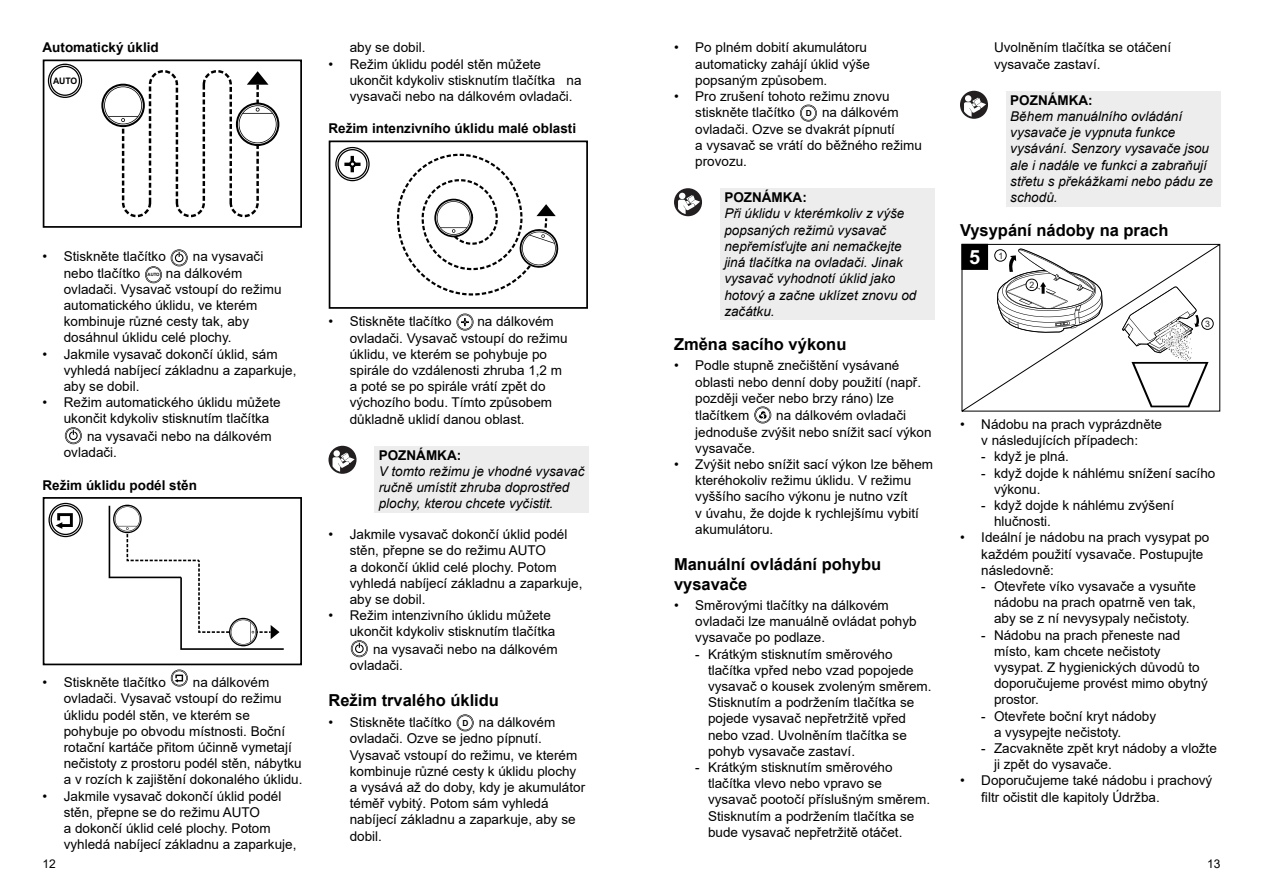
<style>
.page{position:relative;width:1263px;height:893px;background:#fff}
.page>*{position:absolute;margin:0;border:0;box-sizing:border-box;transform-origin:0 0}
.t1{font:700 19.5px "Arial";color:#fff}
.t2{font:700 16.5px/19.8px "Arial";color:#000}
.t3{font:13.5px/16.2px "Arial";color:#000}
.t4{font:italic 13.5px/16.2px "Arial";color:#000}
.t5{font:700 13.5px "Arial";color:#000}
.t6{font:12px "Arial";color:#000}
.t7{font:700 9px "Arial";color:#000}
.t8{font:8.85px "Arial";color:#282827}
.t9{font:700 4.5px "Arial";color:#000}
.s1{font-weight:700;font-size:8.25px}
</style>
<div class="page">
<div style="left:43px;top:60px;width:259px;height:168px;border:2px solid #000"></div>
<svg style="left:101px;top:70px;width:178px;height:147px"></svg>
<svg style="left:48px;top:64px;width:34px;height:34px"></svg>
<svg style="left:171px;top:249px;width:17px;height:17px"></svg>
<svg style="left:145px;top:266px;width:17px;height:17px"></svg>
<svg style="left:65px;top:427px;width:17px;height:17px"></svg>
<div style="left:43px;top:497px;width:259px;height:168px;border:2px solid #000"></div>
<svg style="left:109px;top:505px;width:175px;height:145px"></svg>
<svg style="left:48px;top:503px;width:35px;height:34px"></svg>
<svg style="left:171px;top:669px;width:17px;height:17px"></svg>
<div style="left:329px;top:141px;width:259px;height:168px;border:2px solid #000"></div>
<svg style="left:397px;top:154px;width:162px;height:142px"></svg>
<svg style="left:335px;top:147px;width:35px;height:34px"></svg>
<svg style="left:456px;top:314px;width:17px;height:17px"></svg>
<div style="left:375px;top:446px;width:214px;height:67px;background:#ededed"></div>
<div style="left:328px;top:446px;width:28px;height:28px;background:#231f21;border-radius:50%"></div>
<div style="left:333px;top:450px;width:7px;height:7px;background:#fff;border-radius:50%"></div>
<svg style="left:332px;top:453px;width:23px;height:19px"></svg>
<svg style="left:351px;top:640px;width:17px;height:17px"></svg>
<svg style="left:457px;top:714px;width:17px;height:17px"></svg>
<svg style="left:800px;top:105px;width:17px;height:17px"></svg>
<div style="left:720px;top:188px;width:214px;height:132px;background:#ededed"></div>
<div style="left:674px;top:188px;width:28px;height:28px;background:#231f21;border-radius:50%"></div>
<svg style="left:678px;top:193px;width:22px;height:21px"></svg>
<svg style="left:754px;top:406px;width:17px;height:17px"></svg>
<div style="left:1006px;top:91px;width:214px;height:115px;background:#ededed"></div>
<div style="left:960px;top:91px;width:28px;height:28px;background:#231f21;border-radius:50%"></div>
<div style="left:965px;top:95px;width:6px;height:7px;background:#fff;border-radius:50%"></div>
<svg style="left:964px;top:98px;width:22px;height:19px"></svg>
<svg style="left:961px;top:243px;width:260px;height:169px"></svg>
<div style="left:1026px;top:279px;width:11px;height:12px;background:#fff;border-radius:50%"></div>
<div style="left:1025px;top:279px;width:13px;height:12px;border:1px solid #000;border-radius:50%"></div>
<div style="left:962px;top:244px;width:25px;height:25px;background:#000"></div>
<div style="left:961px;top:244px;width:27px;height:26px;border:1px solid #000"></div>
<p class="t5" style="left:43px;top:38px;width:118px">Automatický úklid</p>
<p class="t7" style="left:53px;top:76px;width:26px">AUTO</p>
<p class="t3" style="left:350px;top:39px;width:77px">aby se dobil.</p>
<p class="t3" style="left:350px;top:56px;width:233px;text-indent:-21px">• Režim úklidu podél stěn můžete ukončit kdykoliv stisknutím tlačítka na vysavači nebo na dálkovém ovladači.</p>
<p class="t5" style="left:328px;top:119px;width:249px">Režim intenzivního úklidu malé oblasti</p>
<p class="t3" style="left:43px;top:248px;width:125px">• Stiskněte tlačítko</p>
<p class="t3" style="left:193px;top:248px;width:72px">na vysavači</p>
<p class="t3" style="left:64px;top:265px;width:78px">nebo tlačítko</p>
<p class="t9" style="left:148px;top:272px;width:14px">AUTO</p>
<p class="t3" style="left:64px;top:265px;width:219px;text-indent:102px">na dálkovém ovladači. Vysavač vstoupí do režimu automatického úklidu, ve kterém kombinuje různé cesty tak, aby dosáhnul úklidu celé plochy.</p>
<p class="t3" style="left:64px;top:346px;width:234px;text-indent:-21px">• Jakmile vysavač dokončí úklid, sám vyhledá nabíjecí základnu a zaparkuje, aby se dobil.</p>
<p class="t3" style="left:64px;top:394px;width:218px;text-indent:-21px">• Režim automatického úklidu můžete ukončit kdykoliv stisknutím tlačítka</p>
<p class="t3" style="left:64px;top:428px;width:209px;text-indent:23px">na vysavači nebo na dálkovém ovladači.</p>
<p class="t5" style="left:43px;top:476px;width:156px">Režim úklidu podél stěn</p>
<p class="t3" style="left:43px;top:674px;width:125px">• Stiskněte tlačítko</p>
<p class="t3" style="left:64px;top:674px;width:240px;text-indent:129px">na dálkovém ovladači. Vysavač vstoupí do režimu úklidu podél stěn, ve kterém se pohybuje po obvodu místnosti. Boční rotační kartáče přitom účinně vymetají nečistoty z prostoru podél stěn, nábytku a v rozích k zajištění dokonalého úklidu.</p>
<p class="t3" style="left:64px;top:788px;width:234px;text-indent:-21px">• Jakmile vysavač dokončí úklid podél stěn, přepne se do režimu AUTO<br>a dokončí úklid celé plochy. Potom vyhledá nabíjecí základnu a zaparkuje,</p>
<p class="t3" style="left:328px;top:313px;width:125px">• Stiskněte tlačítko</p>
<p class="t3" style="left:350px;top:313px;width:219px;text-indent:128px">na dálkovém ovladači. Vysavač vstoupí do režimu úklidu, ve kterém se pohybuje po spirále do vzdálenosti zhruba 1,2 m a poté se po spirále vrátí zpět do výchozího bodu. Tímto způsobem důkladně uklidí danou oblast.</p>
<p class="t5" style="left:379px;top:446px;width:84px">POZNÁMKA:</p>
<p class="t4" style="left:379px;top:463px;width:207px">V tomto režimu je vhodné vysavač ručně umístit zhruba doprostřed plochy, kterou chcete vyčistit.</p>
<p class="t3" style="left:350px;top:526px;width:234px;text-indent:-21px">• Jakmile vysavač dokončí úklid podél stěn, přepne se do režimu AUTO<br>a dokončí úklid celé plochy. Potom vyhledá nabíjecí základnu a zaparkuje, aby se dobil.</p>
<p class="t3" style="left:350px;top:607px;width:207px;text-indent:-21px">• Režim intenzivního úklidu můžete ukončit kdykoliv stisknutím tlačítka</p>
<p class="t3" style="left:350px;top:641px;width:209px;text-indent:23px">na vysavači nebo na dálkovém ovladači.</p>
<p class="t2" style="left:328px;top:691px;width:172px">Režim trvalého úklidu</p>
<p class="t3" style="left:350px;top:714px;width:237px;text-indent:-21px">• Stiskněte tlačítko <span class="s1">D</span> na dálkovém ovladači. Ozve se jedno pípnutí.<br>Vysavač vstoupí do režimu, ve kterém kombinuje různé cesty k úklidu plochy a vysává až do doby, kdy je akumulátor téměř vybitý. Potom sám vyhledá nabíjecí základnu a zaparkuje, aby se dobil.</p>
<p class="t3" style="left:695px;top:39px;width:176px;text-indent:-21px">• Po plném dobití akumulátoru automaticky zahájí úklid výše popsaným způsobem.</p>
<p class="t3" style="left:695px;top:88px;width:228px;text-indent:-21px">• Pro zrušení tohoto režimu znovu stiskněte tlačítko <span class="s1">D</span> na dálkovém ovladači. Ozve se dvakrát pípnutí<br>a vysavač se vrátí do běžného režimu provozu.</p>
<p class="t5" style="left:724px;top:188px;width:84px">POZNÁMKA:</p>
<p class="t4" style="left:724px;top:206px;width:194px">Při úklidu v kterémkoliv z výše popsaných režimů vysavač nepřemísťujte ani nemačkejte jiná tlačítka na ovladači. Jinak vysavač vyhodnotí úklid jako hotový a začne uklízet znovu od začátku.</p>
<p class="t2" style="left:674px;top:334px;width:174px">Změna sacího výkonu</p>
<p class="t3" style="left:695px;top:357px;width:227px;text-indent:-21px">• Podle stupně znečištění vysávané oblasti nebo denní doby použití (např. později večer nebo brzy ráno) lze</p>
<p class="t3" style="left:695px;top:407px;width:56px">tlačítkem</p>
<p class="t3" style="left:695px;top:407px;width:238px;text-indent:81px">na dálkovém ovladači jednoduše zvýšit nebo snížit sací výkon vysavače.</p>
<p class="t3" style="left:695px;top:456px;width:239px;text-indent:-21px">• Zvýšit nebo snížit sací výkon lze během kteréhokoliv režimu úklidu. V režimu vyššího sacího výkonu je nutno vzít<br>v úvahu, že dojde k rychlejšímu vybití akumulátoru.</p>
<p class="t2" style="left:674px;top:554px;width:209px">Manuální ovládání pohybu vysavače</p>
<p class="t3" style="left:695px;top:597px;width:223px;text-indent:-21px">• Směrovými tlačítky na dálkovém ovladači lze manuálně ovládat pohyb vysavače po podlaze.</p>
<p class="t3" style="left:708px;top:646px;width:225px;text-indent:-13px">- Krátkým stisknutím směrového tlačítka vpřed nebo vzad popojede vysavač o kousek zvoleným směrem.<br>Stisknutím a podržením tlačítka se pojede vysavač nepřetržitě vpřed nebo vzad. Uvolněním tlačítka se pohyb vysavače zastaví.</p>
<p class="t3" style="left:708px;top:759px;width:224px;text-indent:-13px">- Krátkým stisknutím směrového tlačítka vlevo nebo vpravo se vysavač pootočí příslušným směrem.<br>Stisknutím a podržením tlačítka se bude vysavač nepřetržitě otáčet.</p>
<p class="t3" style="left:994px;top:39px;width:179px">Uvolněním tlačítka se otáčení vysavače zastaví.</p>
<p class="t5" style="left:1010px;top:91px;width:84px">POZNÁMKA:</p>
<p class="t4" style="left:1010px;top:108px;width:204px">Během manuálního ovládání vysavače je vypnuta funkce vysávání. Senzory vysavače jsou ale i nadále ve funkci a zabraňují střetu s překážkami nebo pádu ze schodů.</p>
<p class="t2" style="left:960px;top:221px;width:210px">Vysypání nádoby na prach</p>
<p class="t8" style="left:998px;top:250px;width:6px">1</p>
<h1 class="t1" style="left:969px;top:244px;width:13px">5</h1>
<p class="t8" style="left:1029px;top:280px;width:6px">2</p>
<p class="t8" style="left:1205px;top:319px;width:6px">3</p>
<p class="t3" style="left:960px;top:416px;width:204px;text-align:center">• Nádobu na prach vyprázdněte v následujících případech:</p>
<p class="t3" style="left:981px;top:448px;width:89px">- když je plná.</p>
<p class="t3" style="left:994px;top:465px;width:223px;text-indent:-13px">- když dojde k náhlému snížení sacího výkonu.</p>
<p class="t3" style="left:994px;top:497px;width:182px;text-indent:-13px">- když dojde k náhlému zvýšení hlučnosti.</p>
<p class="t3" style="left:981px;top:529px;width:230px;text-indent:-21px">• Ideální je nádobu na prach vysypat po každém použití vysavače. Postupujte následovně:</p>
<p class="t3" style="left:994px;top:578px;width:203px;text-align:justify;text-indent:-13px">- Otevřete víko vysavače a vysuňte nádobu na prach opatrně ven tak, aby se z ní nevysypaly nečistoty.</p>
<p class="t3" style="left:994px;top:627px;width:215px;text-indent:-13px">- Nádobu na prach přeneste nad místo, kam chcete nečistoty vysypat. Z hygienických důvodů to doporučujeme provést mimo obytný prostor.</p>
<p class="t3" style="left:994px;top:708px;width:164px;text-indent:-13px">- Otevřete boční kryt nádoby a vysypejte nečistoty.</p>
<p class="t3" style="left:994px;top:740px;width:224px;text-indent:-13px">- Zacvakněte zpět kryt nádoby a vložte ji zpět do vysavače.</p>
<p class="t3" style="left:981px;top:772px;width:233px;text-indent:-21px">• Doporučujeme také nádobu i prachový filtr očistit dle kapitoly Údržba.</p>
<p class="t6" style="left:43px;top:855px;width:15px">12</p>
<p class="t6" style="left:1207px;top:855px;width:15px">13</p>
</div>
